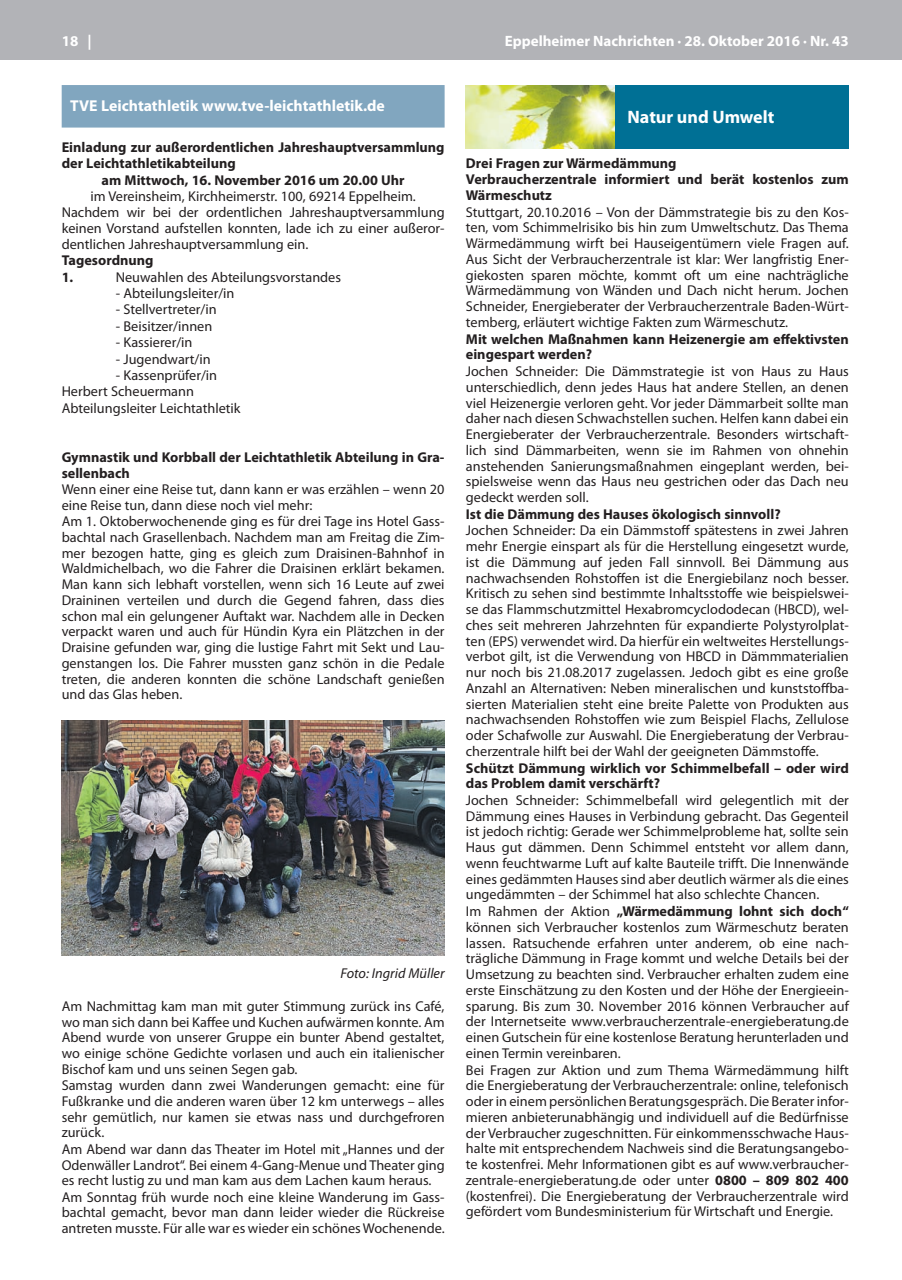
<style>
.page{position:relative;width:902px;height:1280px;background:#fff}
.page>*{position:absolute;margin:0;border:0;box-sizing:border-box;transform-origin:0 0}
.t1{font:700 18px "Myriad Pro";color:#fff}
.t2{font:700 15.75px "Myriad Pro";color:#fff}
.t3{font:700 15px "Myriad Pro";color:#fff}
.t4{font:14.25px/15.8px "Myriad Pro";color:#231f20}
.t5{font:700 14.25px/15.8px "Myriad Pro";color:#231f20}
.t6{font:italic 14.25px "Myriad Pro";color:#231f20}
.s1{font-weight:700}
</style>
<div class="page">
<div style="left:0;top:0;width:901px;height:60px;background:#b2b3b7"></div>
<div style="left:62px;top:85px;width:382px;height:43px;background:#81a6bf"></div>
<img style="left:62px;top:721px;width:382px;height:234px">
<div style="left:466px;top:85px;width:382px;height:64px;background:#007095"></div>
<img style="left:466px;top:85px;width:148px;height:64px">
<p class="t3" style="left:62px;top:31px;width:31px">18 |</p>
<p class="t3" style="left:504px;top:31px;width:345px">Eppelheimer Nachrichten · 28. Oktober 2016 · Nr. 43</p>
<p class="t2" style="left:70px;top:95px;width:316px">TVE Leichtathletik www.tve-leichtathletik.de</p>
<p class="t5" style="left:62px;top:139px;width:384px">Einladung zur außerordentlichen Jahreshauptversammlung</p>
<p class="t5" style="left:62px;top:155px;width:176px">der Leichtathletikabteilung</p>
<p class="t5" style="left:102px;top:171px;width:304px">am Mittwoch, 16. November 2016 um 20.00 Uhr</p>
<p class="t4" style="left:62px;top:188px;width:384px;text-indent:29px">im Vereinsheim, Kirchheimerstr. 100, 69214 Eppelheim.<br>Nachdem wir bei der ordentlichen Jahreshauptversammlung keinen Vorstand aufstellen konnten, lade ich zu einer außeror&shy;dentlichen Jahreshauptversammlung ein.</p>
<p class="t5" style="left:62px;top:252px;width:93px;line-height:16.4px">Tagesordnung<br>1.</p>
<p class="t4" style="left:116px;top:269px;width:227px">Neuwahlen des Abteilungsvorstandes</p>
<p class="t4" style="left:116px;top:285px;width:120px">- Abteilungsleiter/in</p>
<p class="t4" style="left:116px;top:302px;width:102px">- Stellvertreter/in</p>
<p class="t4" style="left:116px;top:318px;width:98px">- Beisitzer/innen</p>
<p class="t4" style="left:116px;top:334px;width:78px">- Kassierer/in</p>
<p class="t4" style="left:116px;top:351px;width:97px">- Jugendwart/in</p>
<p class="t4" style="left:62px;top:367px;width:180px;line-height:16.4px;text-indent:54px">- Kassenprüfer/in<br>Herbert Scheuermann<br>Abteilungsleiter Leichtathletik</p>
<p class="t5" style="left:62px;top:449px;width:384px">Gymnastik und Korbball der Leichtathletik Abteilung in Gra&shy;sellenbach</p>
<p class="t4" style="left:62px;top:481px;width:384px">Wenn einer eine Reise tut, dann kann er was erzählen – wenn 20 eine Reise tun, dann diese noch viel mehr:<br>Am 1. Oktoberwochenende ging es für drei Tage ins Hotel Gass&shy;bachtal nach Grasellenbach. Nachdem man am Freitag die Zim&shy;mer bezogen hatte, ging es gleich zum Draisinen-Bahnhof in Waldmichelbach, wo die Fahrer die Draisinen erklärt bekamen.<br>Man kann sich lebhaft vorstellen, wenn sich 16 Leute auf zwei Draininen verteilen und durch die Gegend fahren, dass dies schon mal ein gelungener Auftakt war. Nachdem alle in Decken verpackt waren und auch für Hündin Kyra ein Plätzchen in der Draisine gefunden war, ging die lustige Fahrt mit Sekt und Lau&shy;genstangen los. Die Fahrer mussten ganz schön in die Pedale treten, die anderen konnten die schöne Landschaft genießen und das Glas heben.</p>
<p class="t6" style="left:340px;top:964px;width:105px">Foto: Ingrid Müller</p>
<p class="t4" style="left:62px;top:998px;width:384px">Am Nachmittag kam man mit guter Stimmung zurück ins Café, wo man sich dann bei Kaffee und Kuchen aufwärmen konnte. Am Abend wurde von unserer Gruppe ein bunter Abend gestaltet, wo einige schöne Gedichte vorlasen und auch ein italienischer Bischof kam und uns seinen Segen gab.<br>Samstag wurden dann zwei Wanderungen gemacht: eine für Fußkranke und die anderen waren über 12 km unterwegs – alles sehr gemütlich, nur kamen sie etwas nass und durchgefroren zurück.<br>Am Abend war dann das Theater im Hotel mit „Hannes und der Odenwäller Landrot“. Bei einem 4-Gang-Menue und Theater ging es recht lustig zu und man kam aus dem Lachen kaum heraus.<br>Am Sonntag früh wurde noch eine kleine Wanderung im Gass&shy;bachtal gemacht, bevor man dann leider wieder die Rückreise antreten musste. Für alle war es wieder ein schönes Wochenende.</p>
<p class="t1" style="left:627px;top:105px;width:148px">Natur und Umwelt</p>
<p class="t5" style="left:466px;top:154px;width:384px;line-height:16.2px">Drei Fragen zur Wärmedämmung<br>Verbraucherzentrale informiert und berät kostenlos zum<br>Wärmeschutz</p>
<p class="t4" style="left:466px;top:204px;width:384px;text-align:justify">Stuttgart, 20.10.2016 – Von der Dämmstrategie bis zu den Kos&shy;ten, vom Schimmelrisiko bis hin zum Umweltschutz. Das Thema Wärmedämmung wirft bei Hauseigentümern viele Fragen auf.<br>Aus Sicht der Verbraucherzentrale ist klar: Wer langfristig Ener&shy;giekosten sparen möchte, kommt oft um eine nachträgliche Wärmedämmung von Wänden und Dach nicht herum. Jochen Schneider, Energieberater der Verbraucherzentrale Baden-Würt&shy;temberg, erläutert wichtige Fakten zum Wärmeschutz.</p>
<p class="t5" style="left:466px;top:330px;width:384px">Mit welchen Maßnahmen kann Heizenergie am effektivsten eingespart werden?</p>
<p class="t4" style="left:466px;top:363px;width:384px;text-align:justify">Jochen Schneider: Die Dämmstrategie ist von Haus zu Haus unterschiedlich, denn jedes Haus hat andere Stellen, an denen viel Heizenergie verloren geht. Vor jeder Dämmarbeit sollte man daher nach diesen Schwachstellen suchen. Helfen kann dabei ein Energieberater der Verbraucherzentrale. Besonders wirtschaft&shy;lich sind Dämmarbeiten, wenn sie im Rahmen von ohnehin anstehenden Sanierungsmaßnahmen eingeplant werden, bei&shy;spielsweise wenn das Haus neu gestrichen oder das Dach neu gedeckt werden soll.</p>
<p class="t5" style="left:466px;top:506px;width:316px">Ist die Dämmung des Hauses ökologisch sinnvoll?</p>
<p class="t4" style="left:466px;top:522px;width:384px;text-align:justify">Jochen Schneider: Da ein Dämmstoff spätestens in zwei Jahren mehr Energie einspart als für die Herstellung eingesetzt wurde, ist die Dämmung auf jeden Fall sinnvoll. Bei Dämmung aus nachwachsenden Rohstoffen ist die Energiebilanz noch besser.<br>Kritisch zu sehen sind bestimmte Inhaltsstoffe wie beispielswei&shy;se das Flammschutzmittel Hexabromcyclododecan (HBCD), wel&shy;ches seit mehreren Jahrzehnten für expandierte Polystyrolplat&shy;ten (EPS) verwendet wird. Da hierfür ein weltweites Herstellungs&shy;verbot gilt, ist die Verwendung von HBCD in Dämmmaterialien nur noch bis 21.08.2017 zugelassen. Jedoch gibt es eine große Anzahl an Alternativen: Neben mineralischen und kunststoffba&shy;sierten Materialien steht eine breite Palette von Produkten aus nachwachsenden Rohstoffen wie zum Beispiel Flachs, Zellulose oder Schafwolle zur Auswahl. Die Energieberatung der Verbrau&shy;cherzentrale hilft bei der Wahl der geeigneten Dämmstoffe.</p>
<p class="t5" style="left:466px;top:759px;width:384px">Schützt Dämmung wirklich vor Schimmelbefall – oder wird das Problem damit verschärft?</p>
<p class="t4" style="left:466px;top:792px;width:384px">Jochen Schneider: Schimmelbefall wird gelegentlich mit der Dämmung eines Hauses in Verbindung gebracht. Das Gegenteil ist jedoch richtig: Gerade wer Schimmelprobleme hat, sollte sein Haus gut dämmen. Denn Schimmel entsteht vor allem dann, wenn feuchtwarme Luft auf kalte Bauteile trifft. Die Innenwände eines gedämmten Hauses sind aber deutlich wärmer als die eines ungedämmten – der Schimmel hat also schlechte Chancen.<br>Im Rahmen der Aktion <span class="s1">„Wärmedämmung lohnt sich doch“ </span>können sich Verbraucher kostenlos zum Wärmeschutz beraten lassen. Ratsuchende erfahren unter anderem, ob eine nach&shy;trägliche Dämmung in Frage kommt und welche Details bei der Umsetzung zu beachten sind. Verbraucher erhalten zudem eine erste Einschätzung zu den Kosten und der Höhe der Energieein&shy;sparung. Bis zum 30. November 2016 können Verbraucher auf der Internetseite www.verbraucherzentrale-energieberatung.de einen Gutschein für eine kostenlose Beratung herunterladen und einen Termin vereinbaren.<br>Bei Fragen zur Aktion und zum Thema Wärmedämmung hilft die Energieberatung der Verbraucherzentrale: online, telefonisch oder in einem persönlichen Beratungsgespräch. Die Berater infor&shy;mieren anbieterunabhängig und individuell auf die Bedürfnisse der Verbraucher zugeschnitten. Für einkommensschwache Haus&shy;halte mit entsprechendem Nachweis sind die Beratungsangebo&shy;te kostenfrei. Mehr Informationen gibt es auf www.verbraucher&shy;zentrale-energieberatung.de oder unter <span class="s1">0800 – 809 802 400 </span>(kostenfrei). Die Energieberatung der Verbraucherzentrale wird gefördert vom Bundesministerium für Wirtschaft und Energie.</p>
</div>
